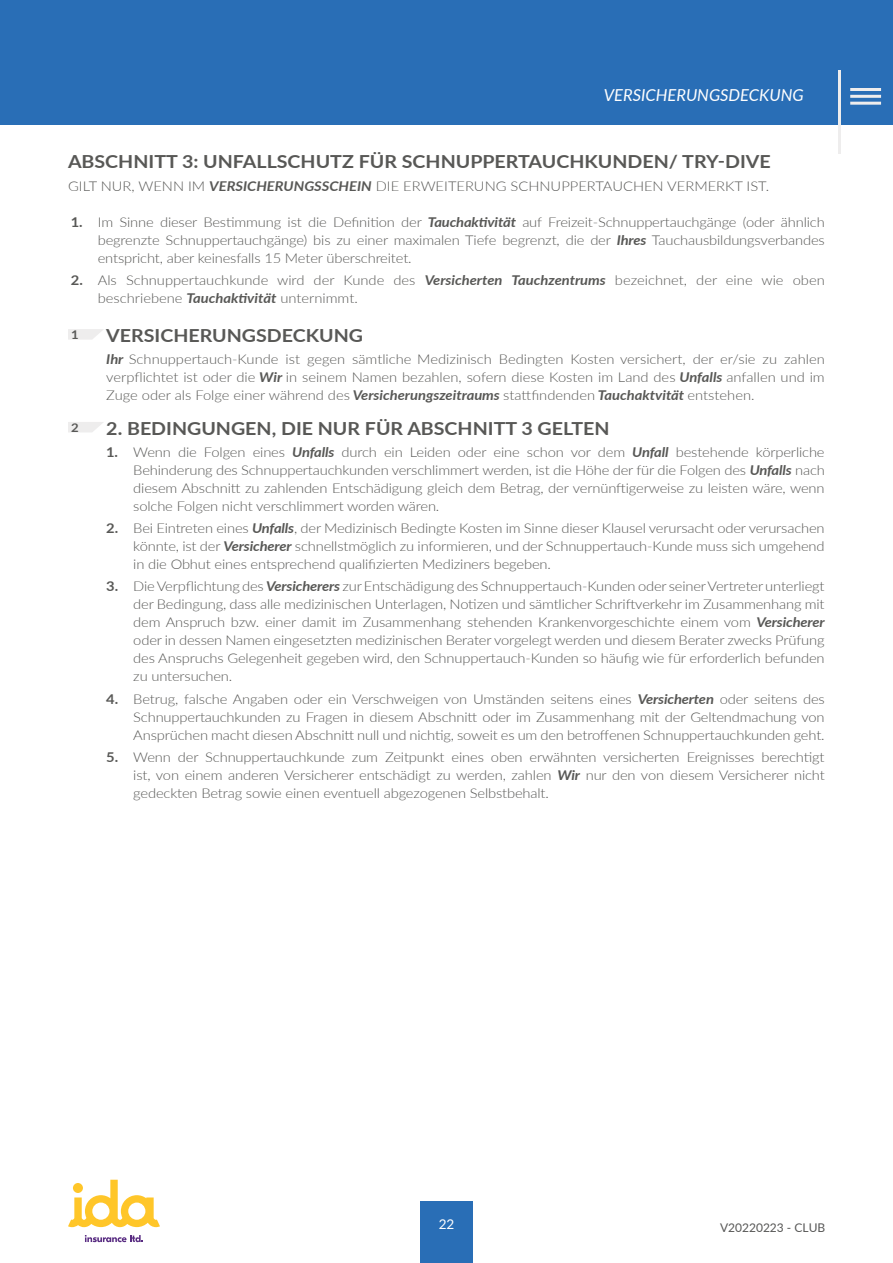
<style>
.page{position:relative;width:893px;height:1263px;background:#fff}
.page>*{position:absolute;margin:0;border:0;box-sizing:border-box;transform-origin:0 0}
.t1{font:700 18px "Lato";color:#585856;scale:1.09 1}
.t2{font:italic 16.5px "Lato";color:#fff}
.t3{font:300 13.5px/18px "Lato";letter-spacing:-.01em;color:#585856;text-align:justify;scale:1.09 1}
.t4{font:13.5px "Lato";color:#fff}
.t5{font:12px "Lato";color:#575756}
.t6{font:700 12px "Lato";color:#585856;scale:1.09 1}
.s1{font-weight:700;font-style:italic}
.s2{font-weight:700}
</style>
<div class="page">
<div style="left:420px;top:1201px;width:52px;height:62px;background:#296eb6"></div>
<svg style="left:68px;top:1180px;width:92px;height:47px"></svg>
<svg style="left:85px;top:1235px;width:58px;height:7px"></svg>
<div style="left:0;top:0;width:893px;height:124px;background:#296eb6"></div>
<svg style="left:68px;top:329px;width:35px;height:11px"></svg>
<svg style="left:68px;top:422px;width:35px;height:10px"></svg>
<hr style="left:838px;top:71px;width:3px;height:83px;background:#eeeded">
<hr style="left:850px;top:88px;width:31px;height:3px;background:#eeeded">
<hr style="left:850px;top:95px;width:31px;height:3px;background:#eeeded">
<hr style="left:850px;top:102px;width:31px;height:3px;background:#eeeded">
<p class="t2" style="left:604px;top:83px;width:201px">VERSICHERUNGSDECKUNG</p>
<h1 class="t1" style="left:68px;top:148px;width:646px">ABSCHNITT 3: UNFALLSCHUTZ FÜR SCHNUPPERTAUCHKUNDEN/ TRY-DIVE</h1>
<p class="t3" style="left:68px;top:176px;width:645px">GILT NUR, WENN IM <span class="s1">VERSICHERUNGSSCHEIN</span> DIE ERWEITERUNG SCHNUPPERTAUCHEN VERMERKT IST.</p>
<p class="t3" style="left:98px;top:212px;width:668px;text-indent:-27px"><span class="s2">1.</span> Im Sinne dieser Bestimmung ist die Definition der <span class="s1">Tauchaktivität</span> auf Freizeit-Schnuppertauchgänge (oder ähnlich begrenzte Schnuppertauchgänge) bis zu einer maximalen Tiefe begrenzt, die der <span class="s1">Ihres</span> Tauchausbildungsverbandes entspricht, aber keinesfalls 15 Meter überschreitet.</p>
<p class="t3" style="left:98px;top:270px;width:668px;text-indent:-27px"><span class="s2">2.</span> Als Schnuppertauchkunde wird der Kunde des <span class="s1">Versicherten Tauchzentrums</span> bezeichnet, der eine wie oben beschriebene <span class="s1">Tauchaktivität</span> unternimmt.</p>
<h1 class="t1" style="left:106px;top:322px;width:237px">VERSICHERUNGSDECKUNG</h1>
<p class="t3" style="left:106px;top:350px;width:661px"><span class="s1">Ihr</span> Schnuppertauch-Kunde ist gegen sämtliche Medizinisch Bedingten Kosten versichert, der er/sie zu zahlen verpflichtet ist oder die <span class="s1">Wir</span> in seinem Namen bezahlen, sofern diese Kosten im Land des <span class="s1">Unfalls</span> anfallen und im Zuge oder als Folge einer während des <span class="s1">Versicherungszeitraums</span> stattfindenden <span class="s1">Tauchaktvität</span> entstehen.</p>
<h1 class="t1" style="left:106px;top:415px;width:463px">2. BEDINGUNGEN, DIE NUR FÜR ABSCHNITT 3 GELTEN</h1>
<p class="t3" style="left:133px;top:442px;width:636px;text-indent:-27px"><span class="s2">1.</span> Wenn die Folgen eines <span class="s1">Unfalls</span> durch ein Leiden oder eine schon vor dem <span class="s1">Unfall</span> bestehende körperliche Behinderung des Schnuppertauchkunden verschlimmert werden, ist die Höhe der für die Folgen des <span class="s1">Unfalls</span> nach diesem Abschnitt zu zahlenden Entschädigung gleich dem Betrag, der vernünftigerweise zu leisten wäre, wenn solche Folgen nicht verschlimmert worden wären.</p>
<p class="t3" style="left:133px;top:519px;width:636px;text-indent:-27px"><span class="s2">2.</span> Bei Eintreten eines <span class="s1">Unfalls</span>, der Medizinisch Bedingte Kosten im Sinne dieser Klausel verursacht oder verursachen könnte, ist der <span class="s1">Versicherer</span> schnellstmöglich zu informieren, und der Schnuppertauch-Kunde muss sich umgehend in die Obhut eines entsprechend qualifizierten Mediziners begeben.</p>
<p class="t3" style="left:133px;top:577px;width:636px;text-indent:-27px"><span class="s2">3.</span> Die Verpflichtung des <span class="s1">Versicherers</span> zur Entschädigung des Schnuppertauch-Kunden oder seiner Vertreter unterliegt der Bedingung, dass alle medizinischen Unterlagen, Notizen und sämtlicher Schriftverkehr im Zusammenhang mit dem Anspruch bzw. einer damit im Zusammenhang stehenden Krankenvorgeschichte einem vom <span class="s1">Versicherer </span>oder in dessen Namen eingesetzten medizinischen Berater vorgelegt werden und diesem Berater zwecks Prüfung des Anspruchs Gelegenheit gegeben wird, den Schnuppertauch-Kunden so häufig wie für erforderlich befunden zu untersuchen.</p>
<p class="t3" style="left:133px;top:689px;width:636px;text-indent:-27px"><span class="s2">4.</span> Betrug, falsche Angaben oder ein Verschweigen von Umständen seitens eines <span class="s1">Versicherten</span> oder seitens des Schnuppertauchkunden zu Fragen in diesem Abschnitt oder im Zusammenhang mit der Geltendmachung von Ansprüchen macht diesen Abschnitt null und nichtig, soweit es um den betroffenen Schnuppertauchkunden geht.</p>
<p class="t3" style="left:133px;top:747px;width:636px;text-indent:-27px"><span class="s2">5.</span> Wenn der Schnuppertauchkunde zum Zeitpunkt eines oben erwähnten versicherten Ereignisses berechtigt ist, von einem anderen Versicherer entschädigt zu werden, zahlen <span class="s1">Wir</span> nur den von diesem Versicherer nicht gedeckten Betrag sowie einen eventuell abgezogenen Selbstbehalt.</p>
<p class="t6" style="left:71px;top:326px;width:8px">1</p>
<p class="t6" style="left:71px;top:419px;width:8px">2</p>
<p class="t4" style="left:439px;top:1214px;width:17px">22</p>
<p class="t5" style="left:720px;top:1219px;width:107px">V20220223 - CLUB</p>
</div>
